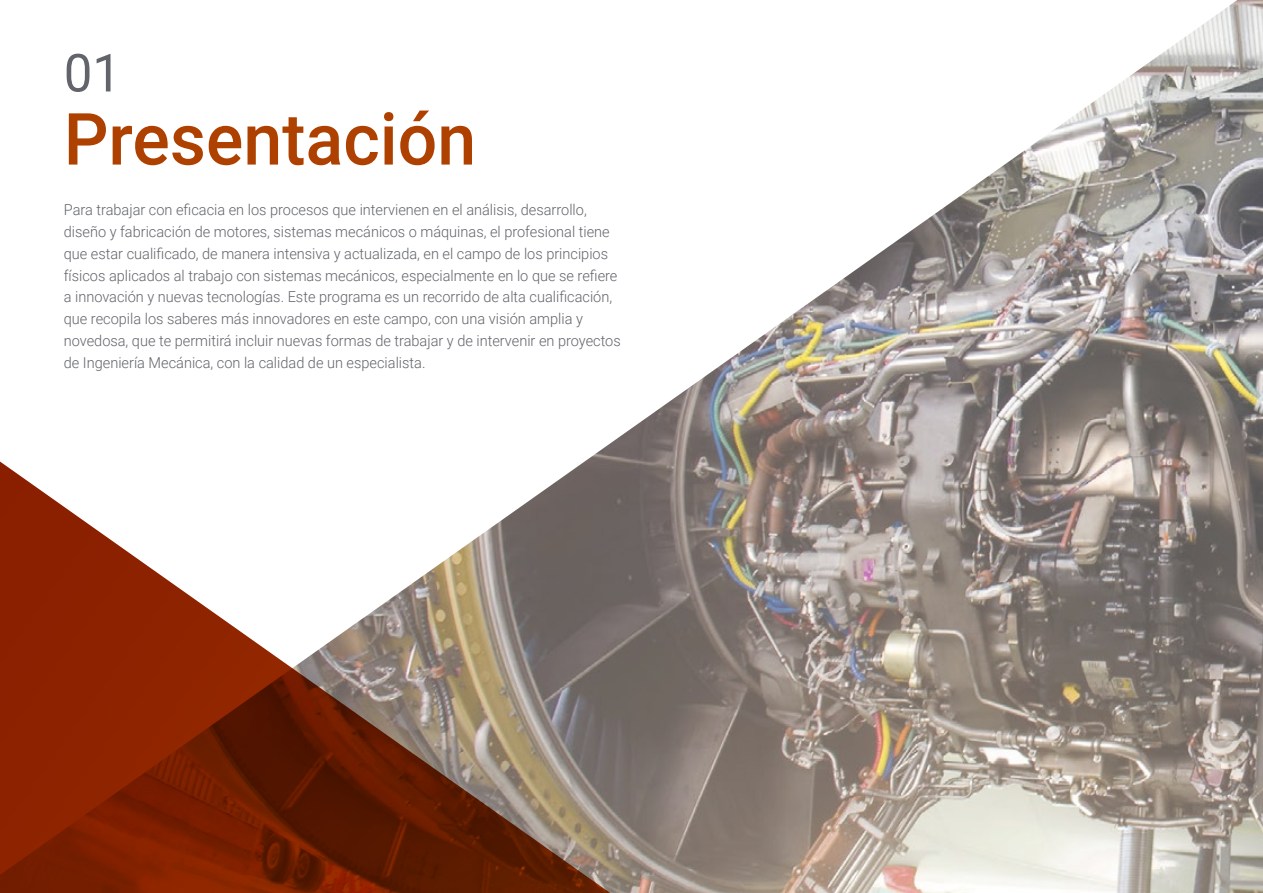
<style>
.page{position:relative;width:1263px;height:893px;background:#fff}
.page>*{position:absolute;margin:0;border:0;box-sizing:border-box;transform-origin:0 0}
.t1{font:500 72px "Roboto";color:#ae4000}
.t2{font:52.5px "Roboto";color:#61646a}
.t3{font:300 15px/21.8px "Roboto";color:#61646a}
</style>
<div class="page">
<img style="left:607px;top:0;width:656px;height:893px">
<svg style="left:0;top:446px;width:640px;height:447px"></svg>
<h2 class="t2" style="left:64px;top:36px;width:59px">01</h2>
<h1 class="t1" style="left:64px;top:89px;width:414px">Presentación</h1>
<p class="t3" style="left:64px;top:199px;width:558px">Para trabajar con eficacia en los procesos que intervienen en el análisis, desarrollo, diseño y fabricación de motores, sistemas mecánicos o máquinas, el profesional tiene que estar cualificado, de manera intensiva y actualizada, en el campo de los principios físicos aplicados al trabajo con sistemas mecánicos, especialmente en lo que se refiere a innovación y nuevas tecnologías. Este programa es un recorrido de alta cualificación, que recopila los saberes más innovadores en este campo, con una visión amplia y novedosa, que te permitirá incluir nuevas formas de trabajar y de intervenir en proyectos de Ingeniería Mecánica, con la calidad de un especialista.</p>
</div>
